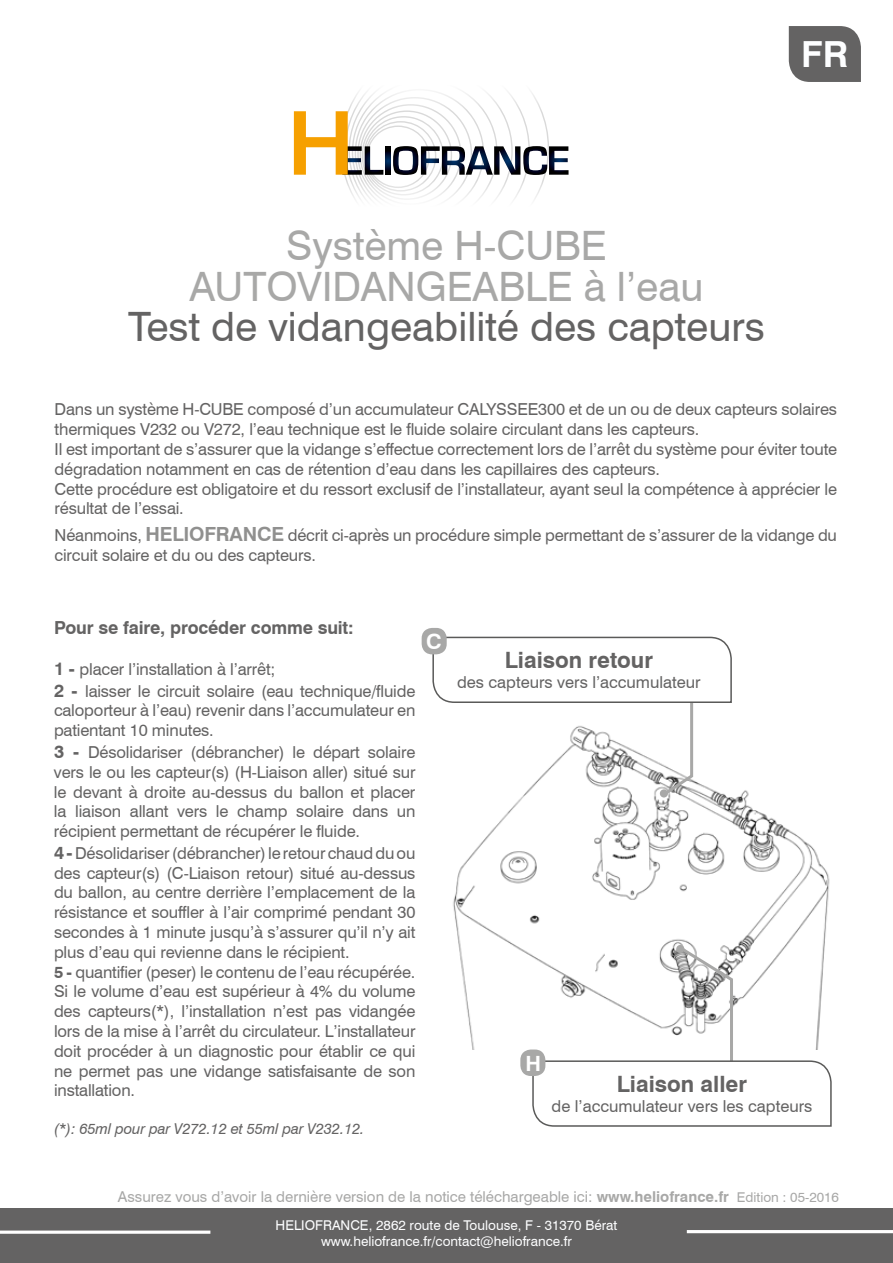
<style>
.page{position:relative;width:893px;height:1263px;background:#fff}
.page>*{position:absolute;margin:0;border:0;box-sizing:border-box;transform-origin:0 0}
.t1{font:40.5px/40.5px "Swiss 721 BT";color:#a8a8a7;text-align:center}
.t2{font:40.5px "Swiss 721 BT";color:#646363}
.t3{font:700 36px "Swiss 721 BT";color:#fdfeff}
.t4{font:700 22.5px "Swiss 721 BT";color:#646363}
.t5{font:700 21px "Swiss 721 BT";color:#fff}
.t6{font:700 18px "Swiss 721 BT";letter-spacing:-.01em;color:#646363}
.t7{font:16.5px/19.8px "Swiss 721 BT";letter-spacing:-.01em;color:#646363}
.t8{font:15px "Swiss 721 BT";color:#a8a8a7}
.t9{font:italic 15px "Swiss 721 BT";letter-spacing:-.01em;color:#646363}
.t10{font:13.5px/16.2px "Swiss 721 BT";color:#fdfeff;text-align:center}
.t11{font:13.5px "Swiss 721 BT";color:#a8a8a7}
.s1{font-weight:700;font-size:19.5px;color:#90908f}
.s2{font-weight:700;font-size:18px}
.s3{font-weight:700}
</style>
<div class="page">
<svg style="left:294px;top:110px;width:275px;height:70px"></svg>
<div style="left:0;top:1209px;width:893px;height:54px;background:#646363"></div>
<svg style="left:0;top:1230px;width:210px;height:4px"></svg>
<hr style="left:687px;top:1230px;width:206px;height:3px;background:#fff">
<div style="left:789px;top:26px;width:72px;height:56px;background:#646363"></div>
<img style="left:430px;top:628px;width:400px;height:421px">
<svg style="left:432px;top:636px;width:301px;height:161px"></svg>
<svg style="left:531px;top:945px;width:301px;height:182px"></svg>
<div style="left:520px;top:1049px;width:25px;height:27px;background:#a8a8a7;border-radius:11px"></div>
<div style="left:660px;top:789px;width:8px;height:8px;background:#a8a8a7;border-radius:50%"></div>
<div style="left:422px;top:628px;width:25px;height:26px;background:#a8a8a7;border-radius:11px"></div>
<h2 class="t3" style="left:801px;top:33px;width:49px">FR</h2>
<h1 class="t1" style="left:190px;top:225px;width:515px">Système H-CUBE<br>AUTOVIDANGEABLE à l’eau</h1>
<h1 class="t2" style="left:128px;top:302px;width:638px">Test de vidangeabilité des capteurs</h1>
<p class="t7" style="left:55px;top:400px;width:784px">Dans un système H-CUBE composé d’un accumulateur CALYSSEE300 et de un ou de deux capteurs solaires thermiques V232 ou V272, l’eau technique est le fluide solaire circulant dans les capteurs.<br>Il est important de s’assurer que la vidange s’effectue correctement lors de l’arrêt du système pour éviter toute dégradation notamment en cas de rétention d’eau dans les capillaires des capteurs.<br>Cette procédure est obligatoire et du ressort exclusif de l’installateur, ayant seul la compétence à apprécier le résultat de l’essai.</p>
<p class="t7" style="left:55px;top:526px;width:784px">Néanmoins, <span class="s1">HELIOFRANCE</span> décrit ci-après un procédure simple permettant de s’assurer de la vidange du circuit solaire et du ou des capteurs.</p>
<p class="t6" style="left:54px;top:616px;width:301px">Pour se faire, procéder comme suit:</p>
<p class="t7" style="left:54px;top:658px;width:363px;line-height:21.6px"><span class="s2">1 -</span> placer l’installation à l’arrêt;<br><span class="s2">2 -</span> laisser le circuit solaire (eau technique/fluide</p>
<p class="t7" style="left:54px;top:701px;width:363px">caloporteur à l’eau) revenir dans l’accumulateur en patientant 10 minutes.</p>
<p class="t7" style="left:54px;top:742px;width:363px;text-align:justify"><span class="s2">3 -</span> Désolidariser (débrancher) le départ solaire vers le ou les capteur(s) (H-Liaison aller) situé sur le devant à droite au-dessus du ballon et placer la liaison allant vers le champ solaire dans un récipient permettant de récupérer le fluide.</p>
<p class="t7" style="left:54px;top:843px;width:363px"><span class="s2">4 -</span> Désolidariser (débrancher) le retour chaud du ou des capteur(s) (C-Liaison retour) situé au-dessus du ballon, au centre derrière l’emplacement de la résistance et souffler à l’air comprimé pendant 30 secondes à 1 minute jusqu’à s’assurer qu’il n’y ait plus d’eau qui revienne dans le récipient.<br><span class="s3">5 -</span> quantifier (peser) le contenu de l’eau récupérée.<br>Si le volume d’eau est supérieur à 4% du volume des capteurs(*), l’installation n’est pas vidangée lors de la mise à l’arrêt du circulateur. L’installateur doit procéder à un diagnostic pour établir ce qui ne permet pas une vidange satisfaisante de son installation.</p>
<p class="t9" style="left:54px;top:1120px;width:312px">(*): 65ml pour par V272.12 et 55ml par V232.12.</p>
<p class="t5" style="left:426px;top:629px;width:17px">C</p>
<h3 class="t4" style="left:505px;top:647px;width:150px">Liaison retour</h3>
<p class="t7" style="left:457px;top:672px;width:245px">des capteurs vers l’accumulateur</p>
<p class="t5" style="left:526px;top:1050px;width:17px">H</p>
<h3 class="t4" style="left:617px;top:1070px;width:132px">Liaison aller</h3>
<p class="t7" style="left:551px;top:1096px;width:262px">de l’accumulateur vers les capteurs</p>
<p class="t8" style="left:118px;top:1187px;width:613px">Assurez vous d’avoir la dernière version de la notice téléchargeable ici: <span class="s3">www.heliofrance.fr</span></p>
<p class="t10" style="left:276px;top:1216px;width:343px">HELIOFRANCE, 2862 route de Toulouse, F - 31370 Bérat www.heliofrance.fr/contact@heliofrance.fr</p>
<p class="t11" style="left:737px;top:1188px;width:104px">Edition : 05-2016</p>
</div>
